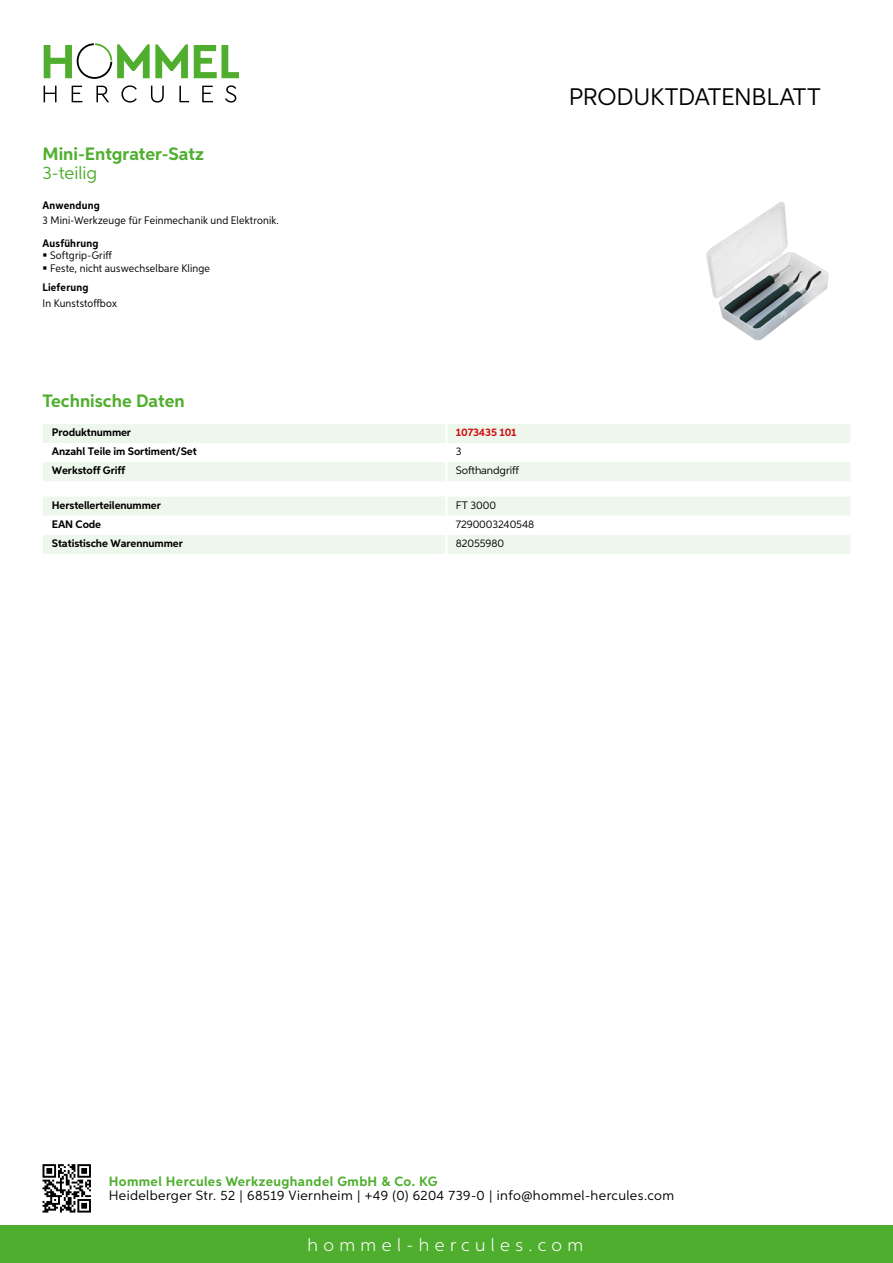
<style>
.page{position:relative;width:893px;height:1263px;background:#fff}
.page>*{position:absolute;margin:0;border:0;box-sizing:border-box;transform-origin:0 0}
.t1{font:24px "Aspira";letter-spacing:-.01em;color:#000}
.t2{font:700 18px "Aspira";color:#50ae2f}
.t3{font:300 18px "Aspira";letter-spacing:.3em;color:#fff}
.t4{font:18px "Aspira";color:#50ae2f}
.t5{font:13.5px "Aspira";letter-spacing:.03em;color:#000}
.t6{font:700 13.5px "Aspira";letter-spacing:.03em;color:#50ae2f}
.t7{font:700 10.95px "Aspira";letter-spacing:-.01em;color:#000}
.t8{font:10.95px/12.8px "Aspira Nar";letter-spacing:.015em;color:#000}
.t9{font:10.95px "Aspira";letter-spacing:-.01em;color:#000}
.t10{font:700 10.95px "Aspira Nar";letter-spacing:.02em;color:#000}
.t11{font:700 10.95px "Aspira";letter-spacing:-.01em;color:#cd1013}
</style>
<div class="page">
<div style="left:0;top:1226px;width:893px;height:37px;background:#50ae2f"></div>
<svg style="left:43px;top:1164px;width:48px;height:48px"></svg>
<svg style="left:194px;top:45px;width:45px;height:33px"></svg>
<svg style="left:44px;top:43px;width:144px;height:36px"></svg>
<svg style="left:44px;top:86px;width:13px;height:16px"></svg>
<svg style="left:72px;top:86px;width:10px;height:16px"></svg>
<svg style="left:96px;top:86px;width:13px;height:16px"></svg>
<svg style="left:121px;top:85px;width:16px;height:18px"></svg>
<svg style="left:151px;top:86px;width:13px;height:17px"></svg>
<svg style="left:179px;top:86px;width:10px;height:16px"></svg>
<svg style="left:202px;top:86px;width:11px;height:16px"></svg>
<svg style="left:225px;top:85px;width:11px;height:18px"></svg>
<svg style="left:43px;top:424px;width:807px;height:57px"></svg>
<hr style="left:445px;top:462px;width:3px;height:19px;background:#fff">
<svg style="left:43px;top:497px;width:807px;height:57px"></svg>
<hr style="left:445px;top:535px;width:3px;height:19px;background:#fff">
<img style="left:706px;top:202px;width:123px;height:139px">
<h2 class="t2" style="left:43px;top:142px;width:163px">Mini-Entgrater-Satz</h2>
<h2 class="t4" style="left:43px;top:162px;width:56px">3-teilig</h2>
<p class="t10" style="left:43px;top:199px;width:59px">Anwendung</p>
<p class="t8" style="left:43px;top:214px;width:238px">3 Mini-Werkzeuge für Feinmechanik und Elektronik.</p>
<p class="t10" style="left:43px;top:236px;width:58px">Ausführung</p>
<p class="t8" style="left:50px;top:249px;width:161px">Softgrip-Griff<br>Feste, nicht auswechselbare Klinge</p>
<p class="t10" style="left:43px;top:281px;width:47px">Lieferung</p>
<p class="t8" style="left:43px;top:296px;width:76px">In Kunststoffbox</p>
<h2 class="t2" style="left:43px;top:390px;width:144px">Technische Daten</h2>
<p class="t7" style="left:52px;top:425px;width:81px">Produktnummer</p>
<p class="t11" style="left:456px;top:425px;width:62px">1073435 101</p>
<p class="t7" style="left:52px;top:444px;width:146px">Anzahl Teile im Sortiment/Set</p>
<p class="t9" style="left:456px;top:444px;width:7px">3</p>
<p class="t7" style="left:52px;top:463px;width:75px">Werkstoff Griff</p>
<p class="t9" style="left:456px;top:464px;width:65px">Softhandgriff</p>
<p class="t7" style="left:52px;top:498px;width:111px">Herstellerteilenummer</p>
<p class="t9" style="left:456px;top:498px;width:42px">FT 3000</p>
<p class="t7" style="left:52px;top:517px;width:51px">EAN Code</p>
<p class="t9" style="left:456px;top:517px;width:80px">7290003240548</p>
<p class="t7" style="left:52px;top:536px;width:132px">Statistische Warennummer</p>
<p class="t9" style="left:456px;top:536px;width:50px">82055980</p>
<h1 class="t1" style="left:569px;top:82px;width:253px">Produktdatenblatt</h1>
<p class="t6" style="left:109px;top:1172px;width:330px">Hommel Hercules Werkzeughandel GmbH &amp; Co. KG</p>
<p class="t5" style="left:109px;top:1187px;width:567px">Heidelberger Str. 52 | 68519 Viernheim | +49 (0) 6204 739-0 | info@hommel-hercules.com</p>
<h2 class="t3" style="left:307px;top:1234px;width:277px">hommel-hercules.com</h2>
</div>
